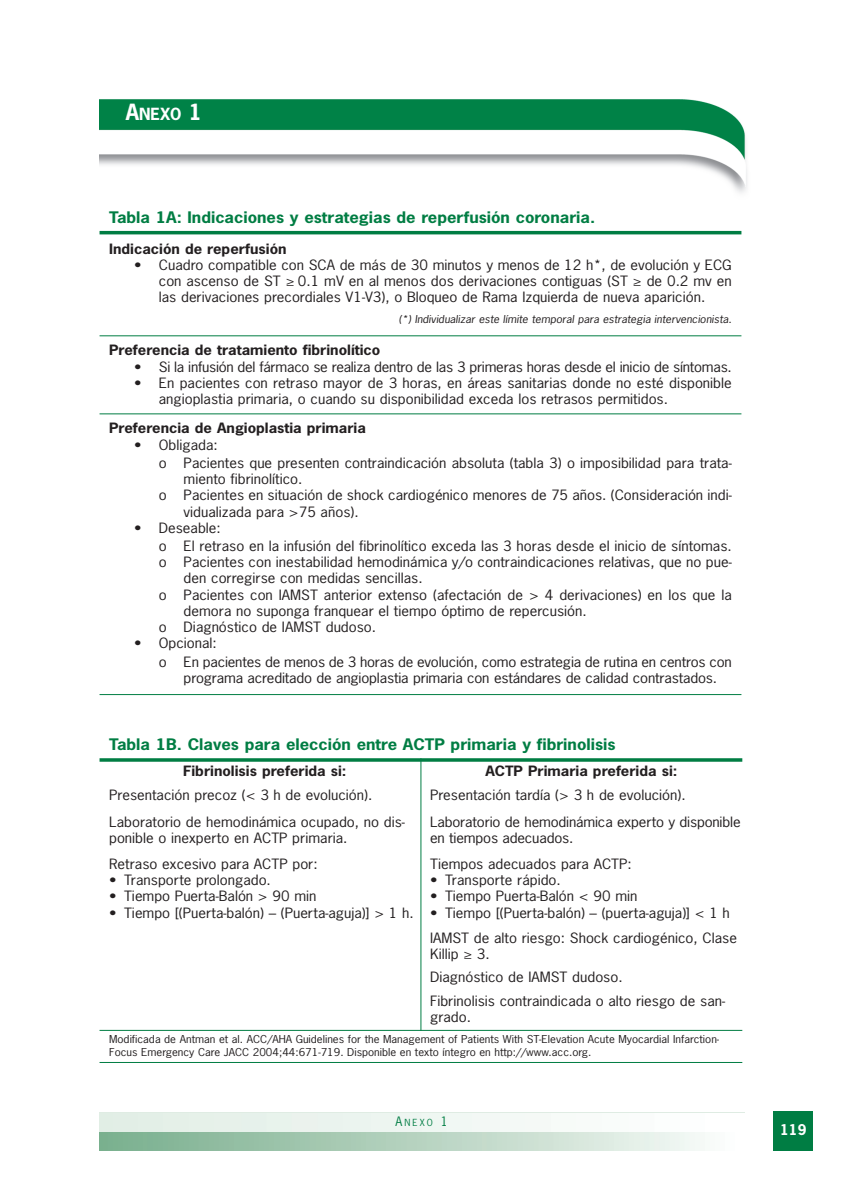
<style>
.page{position:relative;width:844px;height:1191px;background:#fff}
.page>*{position:absolute;margin:0;border:0;box-sizing:border-box;transform-origin:0 0}
.t1{font:700 15.75px "News Gothic";color:#fff}
.t2{font:700 15.05px "News Gothic";color:#007d43;scale:1.11 1}
.t3{font:700 14px "News Gothic";color:#fff}
.t4{font:13.47px/16.1px "News Gothic";color:#231f20;scale:1.11 1}
.t5{font:700 13.47px "News Gothic";color:#231f20;scale:1.11 1}
.t6{font:10.15px/12.2px "News Gothic";color:#231f20;scale:1.11 1}
.t7{font:italic 10.15px "News Gothic";color:#231f20;scale:1.11 1}
.t8{font:9.1px "News Gothic";color:#007d43}
.s1{font-size:21px}
.s2{font-family:"Myriad Pro";font-stretch:semi-condensed}
.s3{font-size:12.25px}
</style>
<div class="page">
<img style="left:99px;top:99px;width:648px;height:94px">
<hr style="left:99px;top:231px;width:642px;height:3px;background:#007d43">
<hr style="left:99px;top:335px;width:642px;height:1px;background:#007d43">
<hr style="left:99px;top:413px;width:642px;height:1px;background:#007d43">
<hr style="left:99px;top:694px;width:642px;height:1px;background:#007d43">
<hr style="left:420px;top:758px;width:1px;height:272px;background:#007d43">
<hr style="left:99px;top:758px;width:643px;height:3px;background:#007d43">
<hr style="left:99px;top:1030px;width:643px;height:1px;background:#007d43">
<hr style="left:99px;top:1062px;width:643px;height:1px;background:#007d43">
<div style="left:773px;top:1111px;width:40px;height:40px;background:#007d43"></div>
<div style="left:99px;top:1111px;width:645px;height:20px;background:linear-gradient(to right,#e0ede5,#fff)"></div>
<img style="left:99px;top:1114px;width:645px;height:37px">
<p class="t1" style="left:126px;top:105px;width:77px"><span class="s1">A</span>NEXO <span class="s1">1</span></p>
<p class="t2" style="left:109px;top:209px;width:439px">Tabla 1A: Indicaciones y estrategias de reperfusión coronaria.</p>
<p class="t5" style="left:109px;top:241px;width:161px">Indicación de reperfusión</p>
<p class="t4" style="left:159px;top:257px;width:517px;text-align:justify;text-indent:-25px">• Cuadro compatible con SCA de más de 30 minutos y menos de 12 h*, de evolución y ECG con ascenso de ST <span class="s2">≥</span> 0.1 mV en al menos dos derivaciones contiguas (ST <span class="s2">≥</span> de 0.2 mv en las derivaciones precordiales V1-V3), o Bloqueo de Rama Izquierda de nueva aparición.</p>
<p class="t7" style="left:399px;top:314px;width:301px">(*) Individualizar este límite temporal para estrategia intervencionista.</p>
<p class="t5" style="left:109px;top:343px;width:246px">Preferencia de tratamiento fibrinolítico</p>
<p class="t4" style="left:134px;top:359px;width:540px">• Si la infusión del fármaco se realiza dentro de las 3 primeras horas desde el inicio de síntomas.</p>
<p class="t4" style="left:159px;top:375px;width:517px;text-indent:-25px">• En pacientes con retraso mayor de 3 horas, en áreas sanitarias donde no esté disponible angioplastia primaria, o cuando su disponibilidad exceda los retrasos permitidos.</p>
<p class="t5" style="left:109px;top:421px;width:233px">Preferencia de Angioplastia primaria</p>
<p class="t4" style="left:159px;top:436px;width:55px;line-height:18.6px;text-indent:-25px">• Obligada: o</p>
<p class="t4" style="left:183px;top:455px;width:495px">Pacientes que presenten contraindicación absoluta (tabla 3) o imposibilidad para trata&shy;miento fibrinolítico.</p>
<p class="t4" style="left:159px;top:488px;width:9px">o</p>
<p class="t4" style="left:183px;top:488px;width:495px">Pacientes en situación de shock cardiogénico menores de 75 años. (Consideración indi&shy;vidualizada para &gt;75 años).</p>
<p class="t4" style="left:159px;top:519px;width:57px;line-height:18.6px;text-indent:-25px">• Deseable: o</p>
<p class="t4" style="left:183px;top:538px;width:495px">El retraso en la infusión del fibrinolítico exceda las 3 horas desde el inicio de síntomas.</p>
<p class="t4" style="left:159px;top:554px;width:9px">o</p>
<p class="t4" style="left:183px;top:554px;width:495px">Pacientes con inestabilidad hemodinámica y/o contraindicaciones relativas, que no pue&shy;den corregirse con medidas sencillas.</p>
<p class="t4" style="left:159px;top:587px;width:9px">o</p>
<p class="t4" style="left:183px;top:587px;width:495px">Pacientes con IAMST anterior extenso (afectación de &gt; 4 derivaciones) en los que la demora no suponga franquear el tiempo óptimo de repercusión.</p>
<p class="t4" style="left:159px;top:619px;width:9px">o</p>
<p class="t4" style="left:183px;top:619px;width:175px">Diagnóstico de IAMST dudoso.</p>
<p class="t4" style="left:159px;top:634px;width:54px;line-height:18.6px;text-indent:-25px">• Opcional: o</p>
<p class="t4" style="left:183px;top:654px;width:495px">En pacientes de menos de 3 horas de evolución, como estrategia de rutina en centros con programa acreditado de angioplastia primaria con estándares de calidad contrastados.</p>
<p class="t2" style="left:109px;top:736px;width:457px">Tabla 1B. Claves para elección entre ACTP primaria y fibrinolisis</p>
<p class="t5" style="left:183px;top:763px;width:149px">Fibrinolisis preferida si:</p>
<p class="t5" style="left:485px;top:763px;width:174px">ACTP Primaria preferida si:</p>
<p class="t4" style="left:109px;top:787px;width:238px">Presentación precoz (&lt; 3 h de evolución).</p>
<p class="t4" style="left:430px;top:787px;width:232px">Presentación tardía (&gt; 3 h de evolución).</p>
<p class="t4" style="left:109px;top:814px;width:268px">Laboratorio de hemodinámica ocupado, no dis&shy;ponible o inexperto en ACTP primaria.</p>
<p class="t4" style="left:430px;top:814px;width:281px">Laboratorio de hemodinámica experto y disponible en tiempos adecuados.</p>
<p class="t4" style="left:109px;top:856px;width:189px">Retraso excesivo para ACTP por:</p>
<p class="t4" style="left:109px;top:872px;width:147px">• Transporte prolongado.</p>
<p class="t4" style="left:109px;top:888px;width:188px">• Tiempo Puerta-Balón &gt; 90 min</p>
<p class="t4" style="left:109px;top:905px;width:276px">• Tiempo [(Puerta-balón) – (Puerta-aguja)] &gt; 1 h.</p>
<p class="t4" style="left:430px;top:856px;width:183px">Tiempos adecuados para ACTP:</p>
<p class="t4" style="left:430px;top:872px;width:119px">• Transporte rápido.</p>
<p class="t4" style="left:430px;top:888px;width:188px">• Tiempo Puerta-Balón &lt; 90 min</p>
<p class="t4" style="left:430px;top:901px;width:278px;line-height:24.5px">• Tiempo [(Puerta-balón) – (puerta-aguja)] &lt; 1 h<br>IAMST de alto riesgo: Shock cardiogénico, Clase</p>
<p class="t4" style="left:430px;top:942px;width:267px;line-height:23.4px">Killip <span class="s2">≥</span> 3.<br>Diagnóstico de IAMST dudoso.<br>Fibrinolisis contraindicada o alto riesgo de san-</p>
<p class="t4" style="left:430px;top:1009px;width:38px">grado.</p>
<p class="t6" style="left:109px;top:1033px;width:551px">Modificada de Antman et al. ACC/AHA Guidelines for the Management of Patients With ST-Elevation Acute Myocardial Infarction-<br>Focus Emergency Care JACC 2004;44:671-719. Disponible en texto íntegro en http://www.acc.org.</p>
<p class="t8" style="left:395px;top:1118px;width:54px"><span class="s3">A</span>NEXO <span class="s3">1</span></p>
<p class="t3" style="left:780px;top:1122px;width:28px">119</p>
</div>
